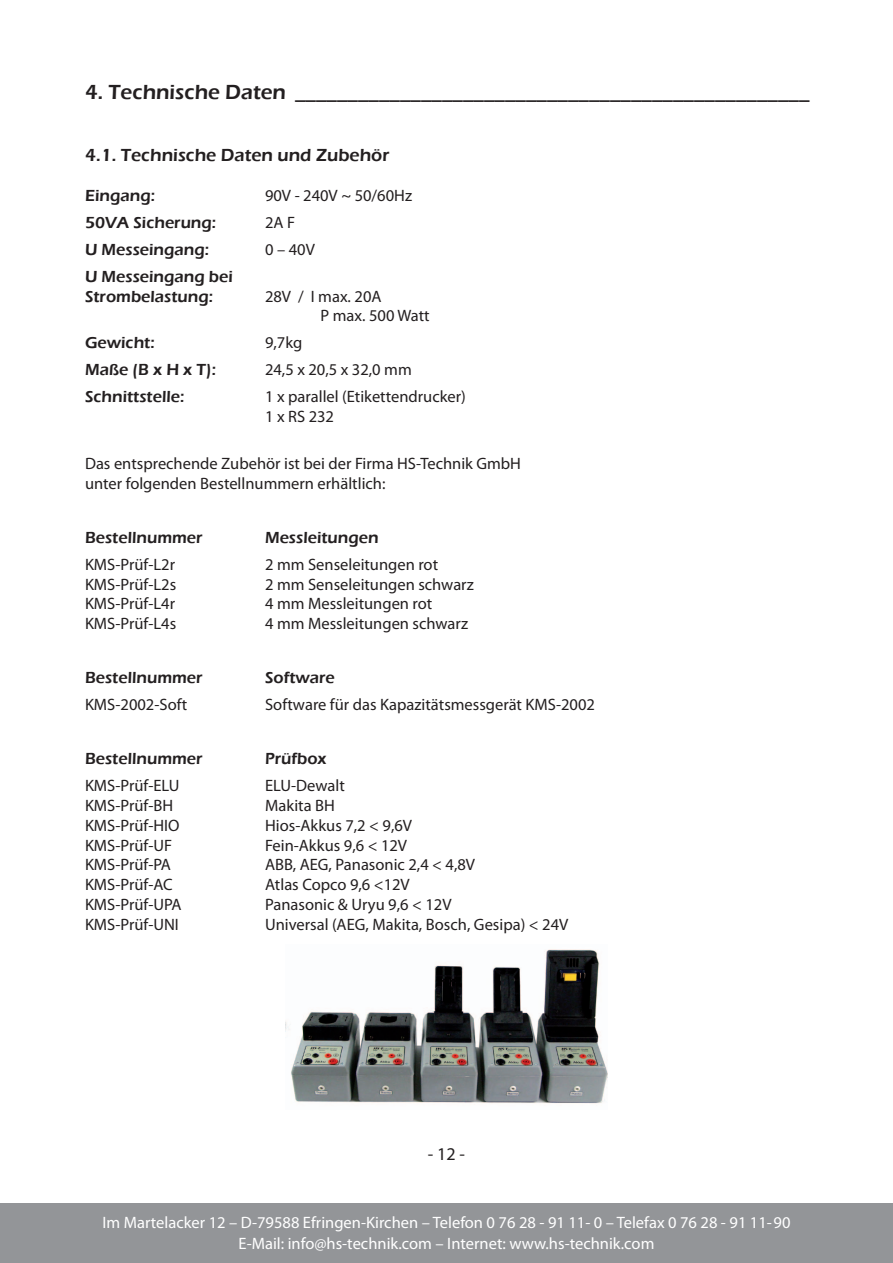
<style>
.page{position:relative;width:893px;height:1263px;background:#fff}
.page>*{position:absolute;margin:0;border:0;box-sizing:border-box;transform-origin:0 0}
.t1{font:600 21px "Eras ITC";color:#231f20}
.t2{font:600 18px "Eras ITC";color:#231f20}
.t3{font:18px "Myriad Pro";color:#231f20}
.t4{font:16.5px/19.8px "Myriad Pro";color:#231f20}
.t5{font:600 16.5px/19.8px "Eras ITC";color:#231f20}
.t6{font:16.5px/21px "Myriad Pro";color:#fff;text-align:center}
</style>
<div class="page">
<div style="left:0;top:1203px;width:893px;height:60px;background:#939598"></div>
<img style="left:285px;top:949px;width:323px;height:155px">
<p class="t1" style="left:85px;top:81px;width:726px">4. Technische Daten _________________________________________________</p>
<p class="t2" style="left:85px;top:145px;width:306px">4.1. Technische Daten und Zubehör</p>
<p class="t5" style="left:85px;top:186px;width:72px">Eingang:</p>
<p class="t4" style="left:265px;top:185px;width:149px">90V - 240V ~ 50/60Hz</p>
<p class="t5" style="left:85px;top:212px;width:133px">50VA Sicherung:</p>
<p class="t4" style="left:265px;top:212px;width:32px">2A F</p>
<p class="t5" style="left:85px;top:239px;width:126px">U Messeingang:</p>
<p class="t4" style="left:265px;top:239px;width:51px">0 – 40V</p>
<p class="t5" style="left:85px;top:266px;width:149px">U Messeingang bei<br>Strombelastung:</p>
<p class="t4" style="left:321px;top:286px;width:111px;text-indent:-56px">28V / I max. 20A<br>P max. 500 Watt</p>
<p class="t5" style="left:85px;top:333px;width:71px">Gewicht:</p>
<p class="t4" style="left:265px;top:333px;width:39px">9,7kg</p>
<p class="t5" style="left:85px;top:360px;width:132px">Maße (B x H x T):</p>
<p class="t4" style="left:265px;top:360px;width:148px">24,5 x 20,5 x 32,0 mm</p>
<p class="t5" style="left:85px;top:387px;width:101px">Schnittstelle:</p>
<p class="t4" style="left:265px;top:387px;width:202px">1 x parallel (Etikettendrucker)<br>1 x RS 232</p>
<p class="t4" style="left:85px;top:453px;width:437px">Das entsprechende Zubehör ist bei der Firma HS-Technik GmbH unter folgenden Bestellnummern erhältlich:</p>
<p class="t5" style="left:85px;top:527px;width:119px">Bestellnummer</p>
<p class="t5" style="left:265px;top:527px;width:115px">Messleitungen</p>
<p class="t4" style="left:85px;top:554px;width:92px">KMS-Prüf-L2r</p>
<p class="t4" style="left:265px;top:554px;width:175px">2 mm Senseleitungen rot</p>
<p class="t4" style="left:85px;top:574px;width:93px">KMS-Prüf-L2s</p>
<p class="t4" style="left:265px;top:574px;width:210px">2 mm Senseleitungen schwarz</p>
<p class="t4" style="left:85px;top:594px;width:92px">KMS-Prüf-L4r</p>
<p class="t4" style="left:265px;top:594px;width:169px">4 mm Messleitungen rot</p>
<p class="t4" style="left:85px;top:613px;width:93px">KMS-Prüf-L4s</p>
<p class="t4" style="left:265px;top:613px;width:205px">4 mm Messleitungen schwarz</p>
<p class="t5" style="left:85px;top:668px;width:119px">Bestellnummer</p>
<p class="t5" style="left:265px;top:668px;width:71px">Software</p>
<p class="t4" style="left:85px;top:694px;width:104px">KMS-2002-Soft</p>
<p class="t4" style="left:265px;top:694px;width:331px">Software für das Kapazitätsmessgerät KMS-2002</p>
<p class="t5" style="left:85px;top:749px;width:119px">Bestellnummer</p>
<p class="t5" style="left:265px;top:749px;width:63px">Prüfbox</p>
<p class="t4" style="left:85px;top:775px;width:96px">KMS-Prüf-ELU</p>
<p class="t4" style="left:265px;top:775px;width:81px">ELU-Dewalt</p>
<p class="t4" style="left:85px;top:795px;width:90px">KMS-Prüf-BH</p>
<p class="t4" style="left:265px;top:795px;width:71px">Makita BH</p>
<p class="t4" style="left:85px;top:815px;width:96px">KMS-Prüf-HIO</p>
<p class="t4" style="left:265px;top:815px;width:149px">Hios-Akkus 7,2 &lt; 9,6V</p>
<p class="t4" style="left:85px;top:835px;width:89px">KMS-Prüf-UF</p>
<p class="t4" style="left:265px;top:835px;width:144px">Fein-Akkus 9,6 &lt; 12V</p>
<p class="t4" style="left:85px;top:855px;width:87px">KMS-Prüf-PA</p>
<p class="t4" style="left:265px;top:855px;width:212px">ABB, AEG, Panasonic 2,4 &lt; 4,8V</p>
<p class="t4" style="left:85px;top:874px;width:89px">KMS-Prüf-AC</p>
<p class="t4" style="left:265px;top:874px;width:146px">Atlas Copco 9,6 &lt;12V</p>
<p class="t4" style="left:85px;top:894px;width:98px">KMS-Prüf-UPA</p>
<p class="t4" style="left:265px;top:894px;width:188px">Panasonic &amp; Uryu 9,6 &lt; 12V</p>
<p class="t4" style="left:85px;top:914px;width:95px">KMS-Prüf-UNI</p>
<p class="t4" style="left:265px;top:914px;width:305px">Universal (AEG, Makita, Bosch, Gesipa) &lt; 24V</p>
<p class="t3" style="left:428px;top:1143px;width:39px">- 12 -</p>
<p class="t6" style="left:102px;top:1211px;width:690px">Im Martelacker 12 – D-79588 Efringen-Kirchen – Telefon 0 76 28 - 91 11- 0 – Telefax 0 76 28 - 91 11-90<br>E-Mail: info@hs-technik.com – Internet: www.hs-technik.com</p>
</div>
